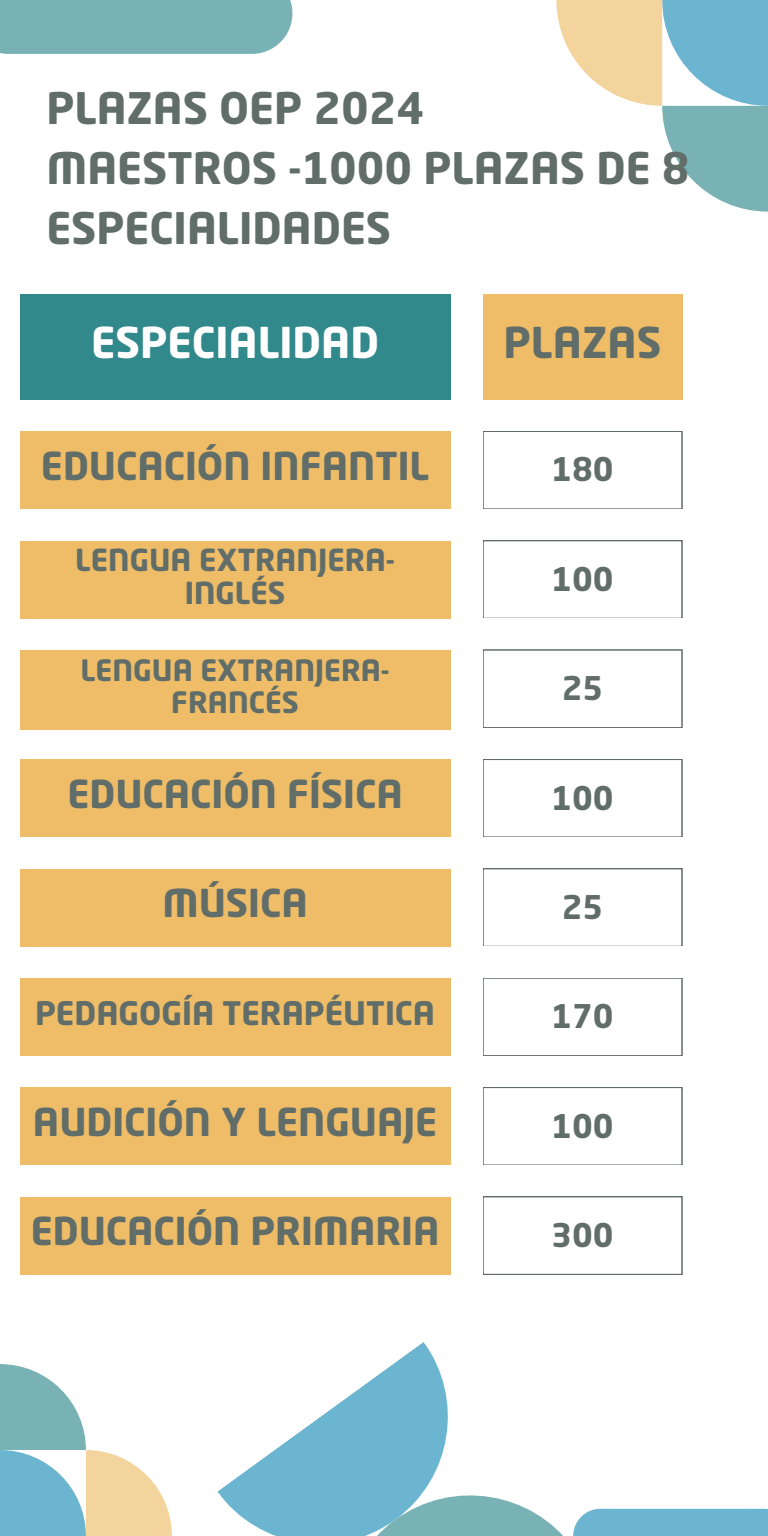
<style>
.page{position:relative;width:768px;height:1536px;background:#fff}
.page>*{position:absolute;margin:0;border:0;box-sizing:border-box;transform-origin:0 0}
.t1{font:700 43px/60px "Neo Tech Pro";color:#616d69}
.t2{font:700 42px "Neo Tech Pro";color:#fff}
.t3{font:700 42px "Neo Tech Pro";color:#616d69}
.t4{font:700 38px "Neo Tech Pro";color:#616d69}
.t5{font:700 32.3px "Neo Tech Pro";color:#616d69}
.t6{font:700 32px "Neo Tech Pro";color:#616d69}
.t7{font:700 30px/33px "Neo Tech Pro";color:#616d69;text-align:center}
.t8{font:700 29px/32.2px "Neo Tech Pro";color:#616d69;text-align:center}
</style>
<div class="page">
<div style="left:483px;top:295px;width:199px;height:105px;background:#efbd68"></div>
<svg style="left:217px;top:1342px;width:231px;height:194px"></svg>
<svg style="left:556px;top:0;width:212px;height:212px"></svg>
<div style="left:20px;top:431px;width:431px;height:78px;background:#efbd68"></div>
<div style="left:20px;top:295px;width:430px;height:105px;background:#31898c"></div>
<div style="left:0;top:0;width:292px;height:54px;background:#79b2b4"></div>
<svg style="left:292px;top:1445px;width:476px;height:91px"></svg>
<svg style="left:0;top:1364px;width:172px;height:172px"></svg>
<svg style="left:483px;top:431px;width:199px;height:78px"></svg>
<div style="left:20px;top:541px;width:431px;height:77px;background:#efbd68"></div>
<div style="left:20px;top:650px;width:430px;height:80px;background:#efbd68"></div>
<div style="left:20px;top:759px;width:431px;height:78px;background:#efbd68"></div>
<div style="left:20px;top:869px;width:431px;height:78px;background:#efbd68"></div>
<div style="left:20px;top:978px;width:431px;height:78px;background:#efbd68"></div>
<div style="left:20px;top:1087px;width:431px;height:78px;background:#efbd68"></div>
<div style="left:20px;top:1197px;width:431px;height:78px;background:#efbd68"></div>
<svg style="left:483px;top:541px;width:199px;height:77px"></svg>
<svg style="left:483px;top:650px;width:199px;height:77px"></svg>
<svg style="left:483px;top:759px;width:199px;height:78px"></svg>
<svg style="left:483px;top:869px;width:199px;height:77px"></svg>
<svg style="left:483px;top:978px;width:199px;height:77px"></svg>
<svg style="left:483px;top:1087px;width:199px;height:78px"></svg>
<svg style="left:483px;top:1197px;width:199px;height:77px"></svg>
<h1 class="t1" style="left:46px;top:82px;width:645px">PLAZAS OEP 2024<br>MAESTROS -1000 PLAZAS DE 8<br>ESPECIALIDADES</h1>
<h1 class="t2" style="left:91px;top:326px;width:289px">ESPECIALIDAD</h1>
<p class="t4" style="left:41px;top:451px;width:390px">EDUCACIÓN INFANTIL</p>
<h2 class="t7" style="left:75px;top:546px;width:321px">LENGUA EXTRANJERA-<br>INGLÉS</h2>
<p class="t8" style="left:81px;top:657px;width:311px">LENGUA EXTRANJERA-<br>FRANCÉS</p>
<h3 class="t4" style="left:67px;top:779px;width:337px">EDUCACIÓN FÍSICA</h3>
<p class="t4" style="left:162px;top:888px;width:147px">MÚSICA</p>
<h3 class="t6" style="left:35px;top:1000px;width:401px">PEDAGOGÍA TERAPÉUTICA</h3>
<p class="t4" style="left:33px;top:1107px;width:406px">AUDICIÓN Y LENGUAJE</p>
<h2 class="t4" style="left:31px;top:1216px;width:410px">EDUCACIÓN PRIMARIA</h2>
<p class="t3" style="left:504px;top:326px;width:159px">PLAZAS</p>
<h1 class="t5" style="left:551px;top:457px;width:64px">180</h1>
<p class="t5" style="left:551px;top:566px;width:64px">100</p>
<h2 class="t5" style="left:562px;top:675px;width:43px">25</h2>
<p class="t5" style="left:551px;top:785px;width:64px">100</p>
<h3 class="t5" style="left:562px;top:894px;width:43px">25</h3>
<p class="t5" style="left:551px;top:1004px;width:64px">170</p>
<h2 class="t5" style="left:551px;top:1113px;width:64px">100</h2>
<p class="t5" style="left:551px;top:1222px;width:64px">300</p>
</div>
